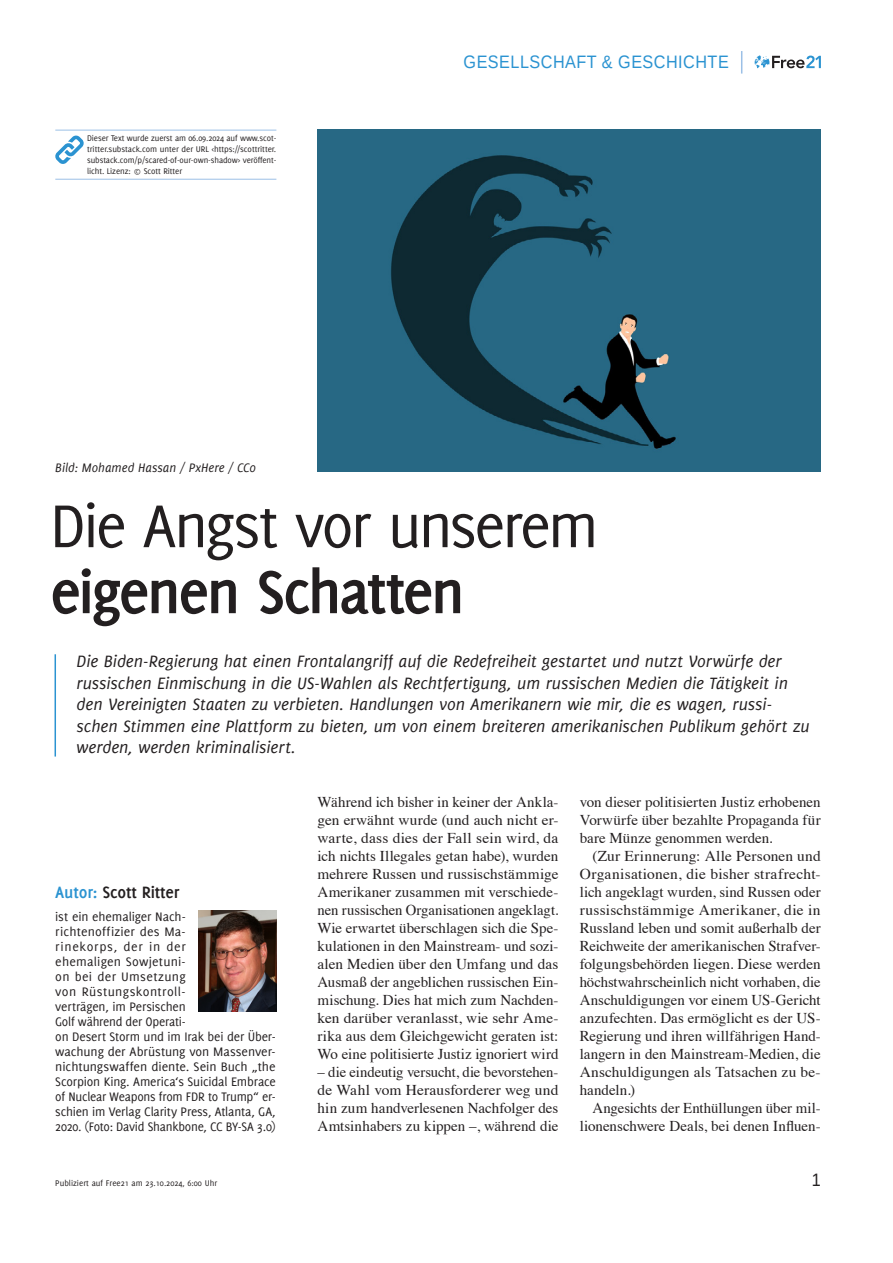
<style>
.page{position:relative;width:893px;height:1263px;background:#fff}
.page>*{position:absolute;margin:0;border:0;box-sizing:border-box;transform-origin:0 0}
.t1{font:66px "Delicious";letter-spacing:-.045em;color:#231f20}
.t2{font:700 66px "Delicious";letter-spacing:-.045em;color:#231f20}
.t3{font:italic 18px/21.6px "Delicious";color:#231f20}
.t4{font:18px "Liberation Sans";letter-spacing:.03em;color:#2b93d1;scale:.9 1}
.t5{font:700 18px "Delicious";letter-spacing:-.01em;color:#231f20}
.t6{font:18px "Liberation Sans";color:#231f20;scale:.9 1}
.t7{font:15px/18px "Times";color:#231f20;text-align:justify}
.t8{font:13.5px/15px "Delicious";letter-spacing:-.01em;color:#231f20}
.t9{font:italic 13.5px "Delicious";letter-spacing:.005em;color:#231f20}
.t10{font:9px/10.8px "Delicious";letter-spacing:-.01em;color:#231f20;text-align:justify}
.s1{color:#2b93d1}
</style>
<div class="page">
<svg style="left:755px;top:55px;width:66px;height:13px"></svg>
<svg style="left:741px;top:51px;width:1px;height:23px"></svg>
<hr style="left:55px;top:654px;width:1px;height:102px;background:#2b93d1">
<img style="left:317px;top:130px;width:504px;height:342px">
<img style="left:199px;top:911px;width:77px;height:101px">
<hr style="left:55px;top:130px;width:221px;height:1px;background:#9bc0e6">
<hr style="left:55px;top:179px;width:221px;height:1px;background:#9bc0e6">
<svg style="left:55px;top:135px;width:29px;height:29px"></svg>
<p class="t10" style="left:87px;top:133px;width:191px">Dieser Text wurde zuerst am 06.09.2024 auf www.scot&shy;tritter.substack.com unter der URL &lt;https://scottritter. substack.com/p/scared-of-our-own-shadow&gt; veröffent&shy;licht. Lizenz: © Scott Ritter</p>
<p class="t9" style="left:55px;top:460px;width:202px">Bild: Mohamed Hassan / PxHere / CC0</p>
<p class="t4" style="left:464px;top:51px;width:296px">GESELLSCHAFT &amp; GESCHICHTE</p>
<h1 class="t1" style="left:50px;top:488px;width:550px">Die Angst vor unserem</h1>
<h1 class="t2" style="left:50px;top:554px;width:416px">eigenen Schatten</h1>
<p class="t3" style="left:77px;top:650px;width:734px">Die Biden-Regierung hat einen Frontalangriff auf die Redefreiheit gestartet und nutzt Vorwürfe der russischen Einmischung in die US-Wahlen als Rechtfertigung, um russischen Medien die Tätigkeit in den Vereinigten Staaten zu verbieten. Handlungen von Amerikanern wie mir, die es wagen, russi&shy;schen Stimmen eine Plattform zu bieten, um von einem breiteren amerikanischen Publikum gehört zu werden, werden kriminalisiert.</p>
<p class="t5" style="left:55px;top:882px;width:126px"><span class="s1">Autor:</span> Scott Ritter</p>
<p class="t8" style="left:55px;top:909px;width:222px">ist ein ehemaliger Nach-<br>richtenoffizier des Ma-<br>rinekorps, der in der<br>ehemaligen Sowjetuni-<br>on bei der Umsetzung<br>von Rüstungskontroll-<br>verträgen, im Persischen<br>Golf während der Operati-<br>on Desert Storm und im Irak bei der Über&shy;wachung der Abrüstung von Massenver&shy;nichtungswaffen diente. Sein Buch „the<br>Scorpion King. America‘s Suicidal Embrace of Nuclear Weapons from FDR to Trump“ er&shy;schien im Verlag Clarity Press, Atlanta, GA,<br>2020. (Foto: David Shankbone, CC BY-SA 3.0)</p>
<p class="t7" style="left:317px;top:792px;width:242px">Während ich bisher in keiner der Ankla&shy;gen erwähnt wurde (und auch nicht er&shy;warte, dass dies der Fall sein wird, da ich nichts Illegales getan habe), wurden mehrere Russen und russischstämmige Amerikaner zusammen mit verschiede&shy;nen russischen Organisationen angeklagt.<br>Wie erwartet überschlagen sich die Spe&shy;kulationen in den Mainstream- und sozi&shy;alen Medien über den Umfang und das Ausmaß der angeblichen russischen Ein&shy;mischung. Dies hat mich zum Nachden&shy;ken darüber veranlasst, wie sehr Ame&shy;rika aus dem Gleichgewicht geraten ist:<br>Wo eine politisierte Justiz ignoriert wird</p>
<p class="t7" style="left:317px;top:1062px;width:242px">– die eindeutig versucht, die bevorstehen&shy;de Wahl vom Herausforderer weg und hin zum handverlesenen Nachfolger des Amtsinhabers zu kippen –, während die</p>
<p class="t7" style="left:580px;top:792px;width:242px">von dieser politisierten Justiz erhobenen Vorwürfe über bezahlte Propaganda für bare Münze genommen werden.</p>
<p class="t7" style="left:580px;top:846px;width:242px;text-indent:13px">(Zur Erinnerung: Alle Personen und Organisationen, die bisher strafrecht&shy;lich angeklagt wurden, sind Russen oder russischstämmige Amerikaner, die in Russland leben und somit außerhalb der Reichweite der amerikanischen Strafver&shy;folgungsbehörden liegen. Diese werden höchstwahrscheinlich nicht vorhaben, die Anschuldigungen vor einem US-Gericht anzufechten. Das ermöglicht es der US-Regierung und ihren willfährigen Hand&shy;langern in den Mainstream-Medien, die Anschuldigungen als Tatsachen zu be&shy;handeln.)</p>
<p class="t7" style="left:580px;top:1098px;width:242px;text-align:right">Angesichts der Enthüllungen über mil&shy;lionenschwere Deals, bei denen Influen-</p>
<p class="t10" style="left:55px;top:1177px;width:163px">Publiziert auf Free21 am 23.10.2024, 6:00 Uhr</p>
<p class="t6" style="left:812px;top:1168px;width:12px">1</p>
</div>
